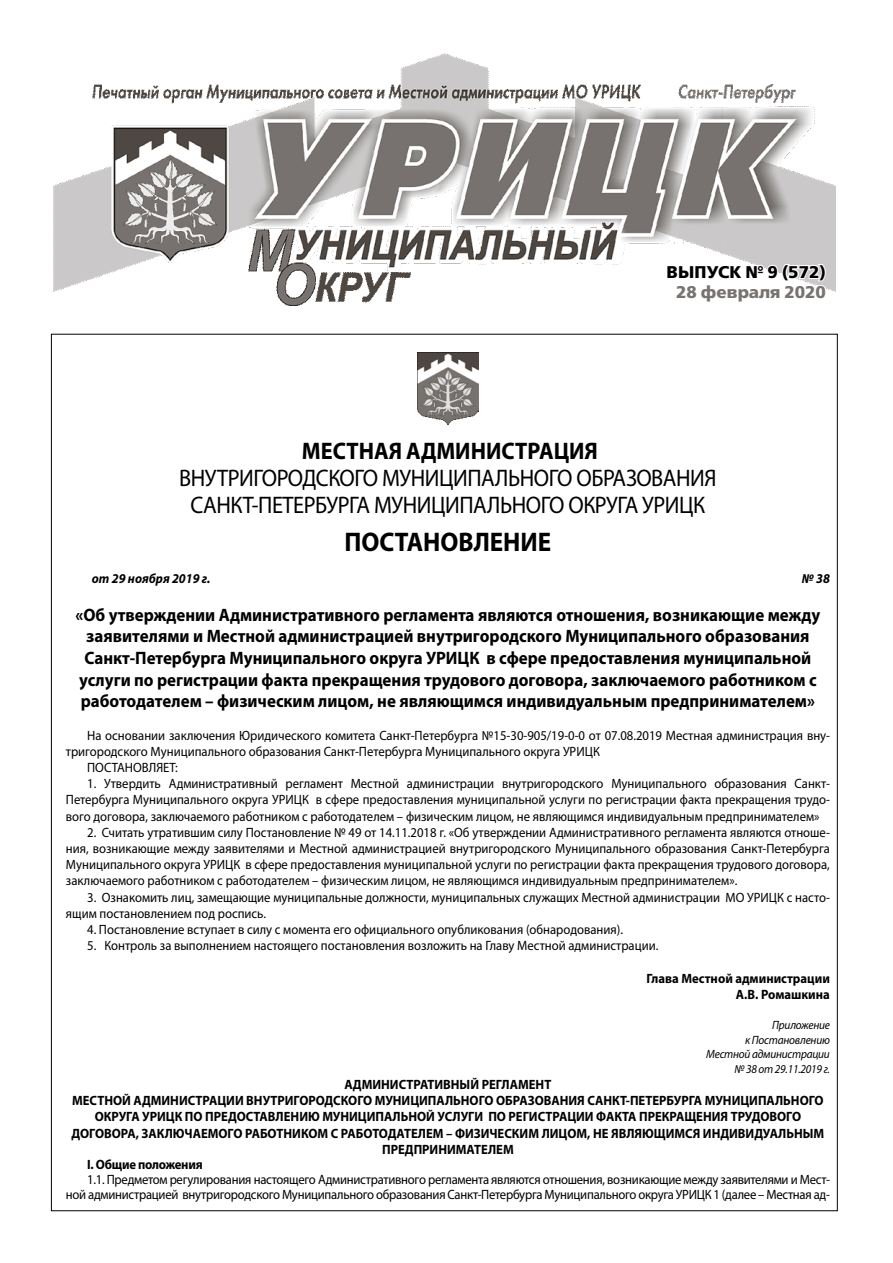
<style>
.page{position:relative;width:893px;height:1263px;background:#fff}
.page>*{position:absolute;margin:0;border:0;box-sizing:border-box;transform-origin:0 0}
.t1{font:700 27px "Myriad Pro";color:#000;scale:.93 1}
.t2{font:24px/27px "Myriad Pro";letter-spacing:-.02em;color:#000;text-align:center;scale:.93 1}
.t3{font:700 24px "Myriad Pro";color:#000;scale:.93 1}
.t4{font:700 18px/21.6px "Myriad Pro";color:#000;text-align:center;scale:.94 1}
.t5{font:700 16.95px "Free Set";letter-spacing:.01em;color:#000}
.t6{font:700 16.95px "Free Set";color:#787370}
.t7{font:13.5px/16.2px "Myriad Pro";color:#000;text-align:justify;scale:.94 1}
.t8{font:700 13.5px/16.2px "Myriad Pro";color:#000;text-align:right;scale:.94 1}
.t9{font:13.5px/15px "Myriad Pro";letter-spacing:-.02em;color:#000;text-align:right;scale:.94 1}
.t10{font:italic 700 13.5px "Myriad Pro";color:#000;scale:.94 1}
.t11{font:700 13.5px "Myriad Pro";letter-spacing:-.02em;color:#000;scale:.94 1}
.t12{font:italic 12px/14.4px "Myriad Pro";letter-spacing:-.02em;color:#000;text-align:right;scale:.94 1}
</style>
<div class="page">
<img style="left:53px;top:53px;width:782px;height:253px">
<svg style="left:666px;top:260px;width:161px;height:75px"></svg>
<img style="left:417px;top:353px;width:62px;height:72px">
<p class="t5" style="left:667px;top:262px;width:161px">ВЫПУСК № 9 (572)</p>
<p class="t6" style="left:676px;top:282px;width:151px">28 февраля 2020</p>
<h2 class="t3" style="left:302px;top:435px;width:320px">МЕСТНАЯ АДМИНИСТРАЦИЯ</h2>
<h2 class="t2" style="left:179px;top:464px;width:579px">ВНУТРИГОРОДСКОГО МУНИЦИПАЛЬНОГО ОБРАЗОВАНИЯ<br>САНКТ-ПЕТЕРБУРГА МУНИЦИПАЛЬНОГО ОКРУГА УРИЦК</h2>
<h1 class="t1" style="left:344px;top:524px;width:224px">ПОСТАНОВЛЕНИЕ</h1>
<p class="t10" style="left:92px;top:570px;width:128px">от 29 ноября 2019 г.</p>
<p class="t10" style="left:802px;top:570px;width:31px">№ 38</p>
<p class="t4" style="left:76px;top:603px;width:794px">«Об утверждении Административного регламента являются отношения, возникающие между заявителями и Местной администрацией внутригородского Муниципального образования Санкт-Петербурга Муниципального округа УРИЦК в сфере предоставления муниципальной услуги по регистрации факта прекращения трудового договора, заключаемого работником с работодателем – физическим лицом, не являющимся индивидуальным предпринимателем»</p>
<p class="t7" style="left:87px;top:727px;width:792px">На основании заключения Юридического комитета Санкт-Петербурга №15-30-905/19-0-0 от 07.08.2019 Местная администрация вну-</p>
<p class="t7" style="left:66px;top:743px;width:570px">тригородского Муниципального образования Санкт-Петербурга Муниципального округа УРИЦК</p>
<p class="t7" style="left:87px;top:759px;width:98px">ПОСТАНОВЛЯЕТ:</p>
<p class="t7" style="left:66px;top:775px;width:814px;text-indent:21px">1. Утвердить Административный регламент Местной администрации внутригородского Муниципального образования Санкт-Петербурга Муниципального округа УРИЦК в сфере предоставления муниципальной услуги по регистрации факта прекращения трудо&shy;вого договора, заключаемого работником с работодателем – физическим лицом, не являющимся индивидуальным предпринимателем»</p>
<p class="t7" style="left:66px;top:824px;width:814px;text-indent:21px">2. Считать утратившим силу Постановление № 49 от 14.11.2018 г. «Об утверждении Административного регламента являются отноше&shy;ния, возникающие между заявителями и Местной администрацией внутригородского Муниципального образования Санкт-Петербурга Муниципального округа УРИЦК в сфере предоставления муниципальной услуги по регистрации факта прекращения трудового договора, заключаемого работником с работодателем – физическим лицом, не являющимся индивидуальным предпринимателем».</p>
<p class="t7" style="left:66px;top:889px;width:814px;text-indent:21px">3. Ознакомить лиц, замещающие муниципальные должности, муниципальных служащих Местной администрации МО УРИЦК с насто&shy;ящим постановлением под роспись.</p>
<p class="t7" style="left:87px;top:921px;width:572px">4. Постановление вступает в силу с момента его официального опубликования (обнародования).</p>
<p class="t7" style="left:87px;top:937px;width:609px">5. Контроль за выполнением настоящего постановления возложить на Главу Местной администрации.</p>
<p class="t8" style="left:646px;top:969px;width:197px">Глава Местной администрации<br>А.В. Ромашкина</p>
<p class="t12" style="left:706px;top:1018px;width:133px">Приложение<br>к Постановлению<br>Местной администрации № 38 от 29.11.2019 г.</p>
<p class="t8" style="left:344px;top:1076px;width:222px">АДМИНИСТРАТИВНЫЙ РЕГЛАМЕНТ</p>
<p class="t8" style="left:72px;top:1092px;width:801px">МЕСТНОЙ АДМИНИСТРАЦИИ ВНУТРИГОРОДСКОГО МУНИЦИПАЛЬНОГО ОБРАЗОВАНИЯ САНКТ-ПЕТЕРБУРГА МУНИЦИПАЛЬНОГО</p>
<p class="t8" style="left:95px;top:1108px;width:753px">ОКРУГА УРИЦК ПО ПРЕДОСТАВЛЕНИЮ МУНИЦИПАЛЬНОЙ УСЛУГИ ПО РЕГИСТРАЦИИ ФАКТА ПРЕКРАЩЕНИЯ ТРУДОВОГО</p>
<p class="t8" style="left:71px;top:1124px;width:802px">ДОГОВОРА, ЗАКЛЮЧАЕМОГО РАБОТНИКОМ С РАБОТОДАТЕЛЕМ – ФИЗИЧЕСКИМ ЛИЦОМ, НЕ ЯВЛЯЮЩИМСЯ ИНДИВИДУАЛЬНЫМ</p>
<p class="t8" style="left:382px;top:1140px;width:142px">ПРЕДПРИНИМАТЕЛЕМ</p>
<p class="t11" style="left:87px;top:1155px;width:124px">I. Общие положения</p>
<p class="t9" style="left:66px;top:1171px;width:814px">1.1. Предметом регулирования настоящего Административного регламента являются отношения, возникающие между заявителями и Мест&shy;ной администрацией внутригородского Муниципального образования Санкт-Петербурга Муниципального округа УРИЦК 1 (далее – Местная ад-</p>
</div>
